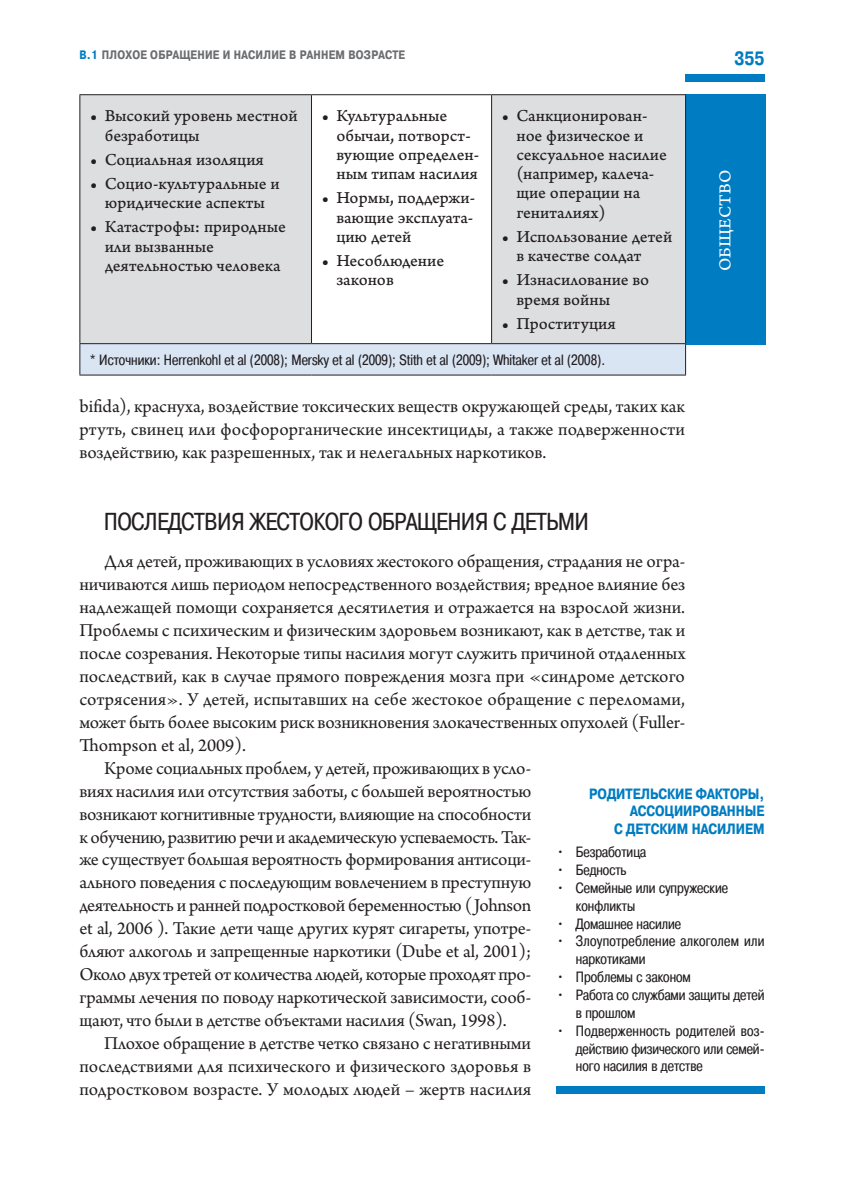
<style>
.page{position:relative;width:844px;height:1191px;background:#fff}
.page>*{position:absolute;margin:0;border:0;box-sizing:border-box;transform-origin:0 0}
.Head-1{font:24.5px "Pragmatica Cond C";color:#231f20}
.t1{font:700 19.25px "Pragmatica Cond C";color:#007cc2}
.Main{font:19.07px/22.9px "Arno Pro";letter-spacing:-.005em;color:#231f20;text-align:justify}
.t2{font:17.5px/19.2px "Arno Pro Caption";color:#231f20}
.Tab-1{font:17.5px "Arno Pro Caption";letter-spacing:.01em;color:#fff}
.Citata{font:14.88px/17.8px "Pragmatica Cond C";color:#231f20}
.Citata-2{font:700 14.88px/17.8px "Pragmatica Cond C";color:#007cc2;text-align:right}
.t3{font:700 12.25px "Pragmatica Cond C";letter-spacing:.02em;color:#6c6d70}
.s1{color:#007cc2}
</style>
<div class="page">
<div style="left:685px;top:74px;width:79px;height:8px;background:#007cc2"></div>
<div style="left:685px;top:94px;width:80px;height:251px;background:#007cc2"></div>
<svg style="left:80px;top:95px;width:605px;height:248px;fill:#dddee0"></svg>
<div style="left:80px;top:344px;width:605px;height:31px;background:#dae5f4"></div>
<hr style="left:79px;top:94px;width:232px;height:1px;background:#231f20">
<hr style="left:79px;top:95px;width:1px;height:248px;background:#231f20">
<hr style="left:311px;top:94px;width:180px;height:1px;background:#231f20">
<hr style="left:311px;top:95px;width:1px;height:248px;background:#231f20">
<hr style="left:491px;top:94px;width:194px;height:1px;background:#231f20">
<hr style="left:491px;top:95px;width:1px;height:248px;background:#231f20">
<hr style="left:685px;top:95px;width:1px;height:248px;background:#231f20">
<hr style="left:79px;top:343px;width:232px;height:1px;background:#231f20">
<hr style="left:79px;top:344px;width:1px;height:30px;background:#231f20">
<hr style="left:311px;top:343px;width:180px;height:1px;background:#231f20">
<hr style="left:491px;top:343px;width:194px;height:1px;background:#231f20">
<hr style="left:685px;top:344px;width:1px;height:30px;background:#231f20">
<hr style="left:79px;top:374px;width:232px;height:1px;background:#231f20">
<hr style="left:311px;top:374px;width:180px;height:1px;background:#231f20">
<hr style="left:491px;top:374px;width:194px;height:1px;background:#231f20">
<div style="left:556px;top:1086px;width:208px;height:7px;background:#007cc2"></div>
<p class="t3" style="left:79px;top:48px;width:327px"><span class="s1">B.1</span> ПЛОХОЕ ОБРАЩЕНИЕ И НАСИЛИЕ В РАННЕМ ВОЗРАСТЕ</p>
<p class="t2" style="left:516px;top:107px;width:152px;text-indent:-15px">• Санкционирован&shy;ное физическое и сексуальное насилие (например, калеча&shy;щие операции на гениталиях)</p>
<p class="t2" style="left:516px;top:228px;width:157px;text-indent:-15px">• Использование детей в качестве солдат</p>
<p class="t2" style="left:516px;top:271px;width:134px;text-indent:-15px">• Изнасилование во время войны</p>
<p class="t2" style="left:501px;top:314px;width:115px">• Проституция</p>
<p class="Citata" style="left:90px;top:351px;width:516px">* Источники: Herrenkohl et al (2008); Mersky et al (2009); Stith et al (2009); Whitaker et al (2008).</p>
<p class="t2" style="left:336px;top:107px;width:144px;text-indent:-15px">• Культуральные обычаи, потворст&shy;вующие определен&shy;ным типам насилия</p>
<p class="t2" style="left:336px;top:189px;width:140px;text-align:justify;text-indent:-15px">• Нормы, поддержи&shy;вающие эксплуата&shy;цию детей</p>
<p class="t2" style="left:336px;top:252px;width:109px;text-indent:-15px">• Несоблюдение законов</p>
<p class="t2" style="left:105px;top:107px;width:194px;text-indent:-15px">• Высокий уровень местной безработицы</p>
<p class="t2" style="left:90px;top:151px;width:175px">• Социальная изоляция</p>
<p class="t2" style="left:90px;top:175px;width:191px;text-align:center">• Социо-культуральные и юридические аспекты</p>
<p class="t2" style="left:105px;top:218px;width:183px;text-indent:-15px">• Катастрофы: природные или вызванные деятельностью человека</p>
<p class="Main" style="left:79px;top:396px;width:607px">bifida), краснуха, воздействие токсических веществ окружающей среды, таких как ртуть, свинец или фосфорорганические инсектициды, а также подверженности воздействию, как разрешенных, так и нелегальных наркотиков.</p>
<p class="t1" style="left:734px;top:47px;width:32px">355</p>
<p class="Tab-1" style="left:714px;top:271px;width:103px;rotate:-90deg">ОБЩЕСТВО</p>
<p class="Head-1" style="left:104px;top:508px;width:486px">ПОСЛЕДСТВИЯ ЖЕСТОКОГО ОБРАЩЕНИЯ С ДЕТЬМИ</p>
<p class="Main" style="left:79px;top:551px;width:607px;text-indent:25px">Для детей, проживающих в условиях жестокого обращения, страдания не огра&shy;ничиваются лишь периодом непосредственного воздействия; вредное влияние без надлежащей помощи сохраняется десятилетия и отражается на взрослой жизни.<br>Проблемы с психическим и физическим здоровьем возникают, как в детстве, так и после созревания. Некоторые типы насилия могут служить причиной отдаленных последствий, как в случае прямого повреждения мозга при «синдроме детского сотрясения». У детей, испытавших на себе жестокое обращение с переломами, может быть более высоким риск возникновения злокачественных опухолей (Fuller-Thompson et al, 2009).</p>
<p class="Main" style="left:79px;top:757px;width:453px;text-indent:25px">Кроме социальных проблем, у детей, проживающих в усло&shy;виях насилия или отсутствия заботы, с большей вероятностью возникают когнитивные трудности, влияющие на способности к обучению, развитию речи и академическую успеваемость. Так&shy;же существует большая вероятность формирования антисоци&shy;ального поведения с последующим вовлечением в преступную деятельность и ранней подростковой беременностью (Johnson et al, 2006 ). Такие дети чаще других курят сигареты, употре&shy;бляют алкоголь и запрещенные наркотики (Dube et al, 2001); Около двух третей от количества людей, которые проходят про&shy;граммы лечения по поводу наркотической зависимости, сооб&shy;щают, что были в детстве объектами насилия (Swan, 1998).</p>
<p class="Main" style="left:79px;top:1032px;width:453px;text-indent:25px">Плохое обращение в детстве четко связано с негативными последствиями для психического и физического здоровья в подростковом возрасте. У молодых людей – жертв насилия</p>
<p class="Citata-2" style="left:589px;top:784px;width:177px">РОДИТЕЛЬСКИЕ ФАКТОРЫ,<br>АССОЦИИРОВАННЫЕ<br>С ДЕТСКИМ НАСИЛИЕМ</p>
<p class="Citata" style="left:556px;top:843px;width:91px">• Безработица</p>
<p class="Citata" style="left:556px;top:861px;width:72px">• Бедность</p>
<p class="Citata" style="left:575px;top:878px;width:154px;text-indent:-20px">• Семейные или супружеские конфликты</p>
<p class="Citata" style="left:556px;top:914px;width:126px">• Домашнее насилие</p>
<p class="Citata" style="left:575px;top:932px;width:190px;text-indent:-20px">• Злоупотребление алкоголем или наркотиками</p>
<p class="Citata" style="left:556px;top:968px;width:136px">• Проблемы с законом</p>
<p class="Citata" style="left:575px;top:986px;width:190px;text-indent:-20px">• Работа со службами защиты детей в прошлом</p>
<p class="Citata" style="left:575px;top:1021px;width:190px;text-align:justify;text-indent:-20px">• Подверженность родителей воз&shy;действию физического или семей&shy;ного насилия в детстве</p>
</div>
